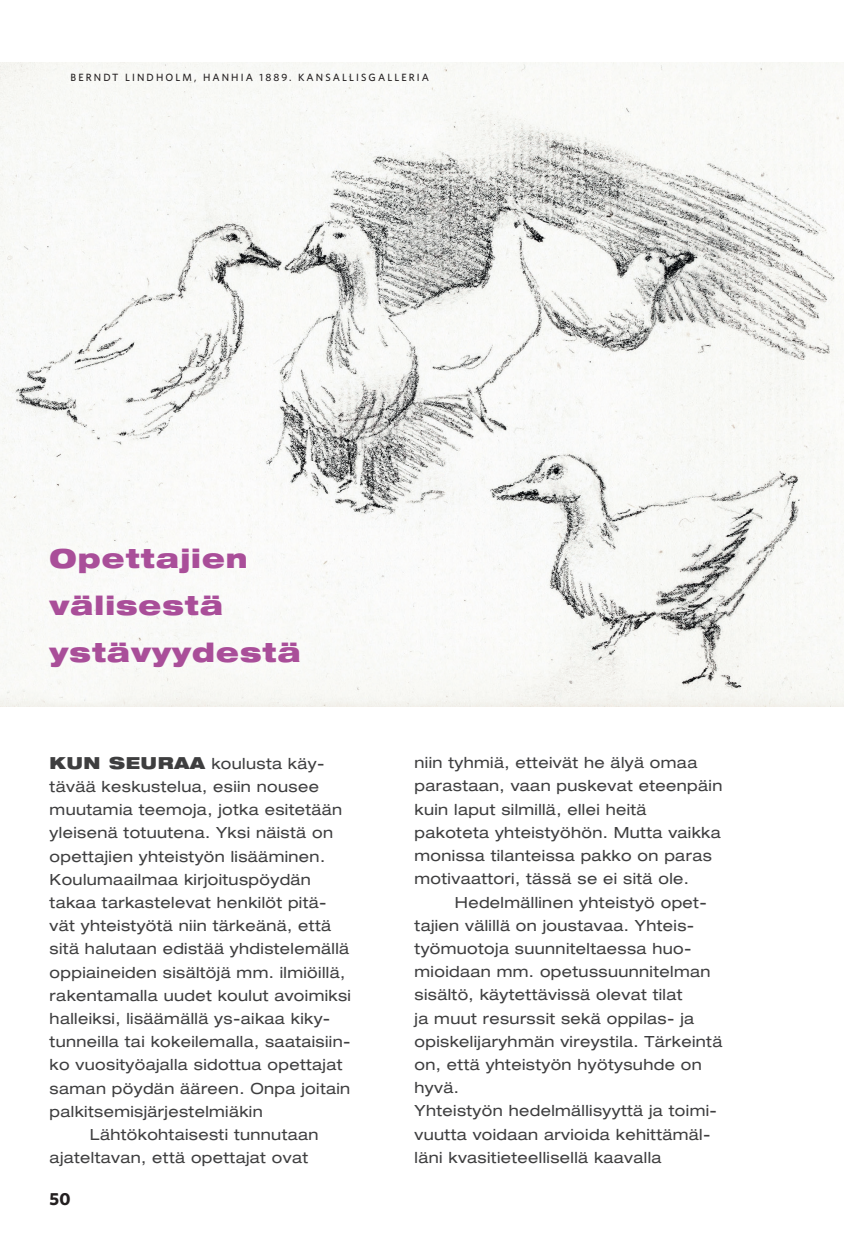
<style>
.page{position:relative;width:844px;height:1241px;background:#fff}
.page>*{position:absolute;margin:0;border:0;box-sizing:border-box;transform-origin:0 0}
.t1{font:900 expanded 26.25px/47.2px "Helvetica Neue";letter-spacing:.04em;color:#a94e99}
.t2{font:700 17.5px "Whitney";color:#231f20}
.t3{font:expanded 15.4px/23.3px "Helvetica Neue";letter-spacing:.025em;color:#3e3e3f}
.t4{font:500 10.5px "Whitney";letter-spacing:.2em;color:#231f20}
.s1{font-weight:900;font-size:16.62px}
</style>
<div class="page">
<img style="left:0;top:63px;width:843px;height:643px">
<p class="t4" style="left:71px;top:71px;width:360px">BERNDT LINDHOLM, HANHIA 1889. KANSALLISGALLERIA</p>
<h1 class="t1" style="left:50px;top:533px;width:252px">Opettajien välisestä ystävyydestä</h1>
<p class="t3" style="left:50px;top:751px;width:276px"><span class="s1">KUN SEURAA</span> koulusta käy-</p>
<p class="t3" style="left:50px;top:774px;width:271px">tävää keskustelua, esiin nousee</p>
<p class="t3" style="left:50px;top:797px;width:294px">muutamia teemoja, jotka esitetään</p>
<p class="t3" style="left:50px;top:820px;width:285px">yleisenä totuutena. Yksi näistä on</p>
<p class="t3" style="left:50px;top:844px;width:277px">opettajien yhteistyön lisääminen.</p>
<p class="t3" style="left:50px;top:867px;width:263px">Koulumaailmaa kirjoituspöydän</p>
<p class="t3" style="left:50px;top:890px;width:278px">takaa tarkastelevat henkilöt pitä-</p>
<p class="t3" style="left:50px;top:913px;width:283px">vät yhteistyötä niin tärkeänä, että</p>
<p class="t3" style="left:50px;top:936px;width:301px">sitä halutaan edistää yhdistelemällä</p>
<p class="t3" style="left:50px;top:960px;width:297px">oppiaineiden sisältöjä mm. ilmiöillä,</p>
<p class="t3" style="left:50px;top:983px;width:303px">rakentamalla uudet koulut avoimiksi</p>
<p class="t3" style="left:50px;top:1006px;width:282px">halleiksi, lisäämällä ys-aikaa kiky-</p>
<p class="t3" style="left:50px;top:1029px;width:302px">tunneilla tai kokeilemalla, saataisiin-</p>
<p class="t3" style="left:50px;top:1052px;width:294px">ko vuosityöajalla sidottua opettajat</p>
<p class="t3" style="left:50px;top:1076px;width:302px">saman pöydän ääreen. Onpa joitain</p>
<p class="t3" style="left:50px;top:1099px;width:214px">palkitsemisjärjestelmiäkin</p>
<p class="t3" style="left:90px;top:1122px;width:230px">Lähtökohtaisesti tunnutaan</p>
<p class="t3" style="left:50px;top:1145px;width:260px">ajateltavan, että opettajat ovat</p>
<p class="t2" style="left:50px;top:1187px;width:22px">50</p>
<p class="t3" style="left:414px;top:750px;width:309px">niin tyhmiä, etteivät he älyä omaa parastaan, vaan puskevat eteenpäin kuin laput silmillä, ellei heitä pakoteta yhteistyöhön. Mutta vaikka monissa tilanteissa pakko on paras motivaattori, tässä se ei sitä ole.</p>
<p class="t3" style="left:414px;top:890px;width:309px;text-indent:40px">Hedelmällinen yhteistyö opet&shy;tajien välillä on joustavaa. Yhteis&shy;työmuotoja suunniteltaessa huo&shy;mioidaan mm. opetussuunnitelman sisältö, käytettävissä olevat tilat<br>ja muut resurssit sekä oppilas- ja opiskelijaryhmän vireystila. Tärkeintä on, että yhteistyön hyötysuhde on hyvä.<br>Yhteistyön hedelmällisyyttä ja toimi&shy;vuutta voidaan arvioida kehittämäl&shy;läni kvasitieteellisellä kaavalla</p>
</div>
